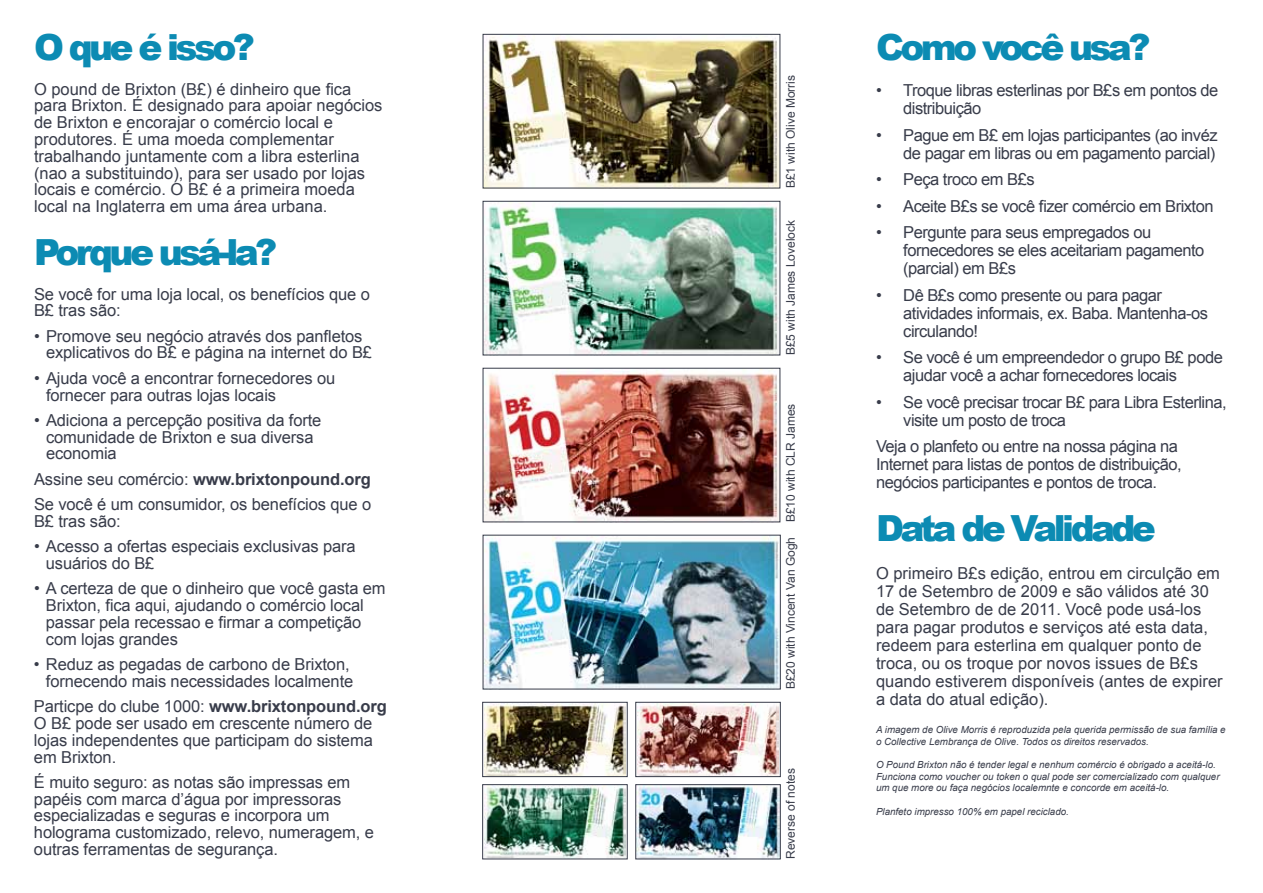
<style>
.page{position:relative;width:1263px;height:893px;background:#fff}
.page>*{position:absolute;margin:0;border:0;box-sizing:border-box;transform-origin:0 0}
.t1{font:900 36px "Arial";letter-spacing:-.1em;color:#0c8bb3}
.t2{font:16.5px/16.8px "Arial";letter-spacing:-.005em;color:#383c4a}
.t3{font:16.5px/18px "Arial";letter-spacing:-.03em;color:#383c4a}
.t4{font:12px "Arial";color:#383c4a}
.t5{font:italic 9.75px/11.7px "Arial";color:#383c4a}
.s1{font-weight:700}
</style>
<div class="page">
<img style="left:485px;top:36px;width:293px;height:150px">
<div style="left:483px;top:34px;width:297px;height:154px;border:1px solid #383c4a"></div>
<img style="left:485px;top:203px;width:293px;height:150px">
<div style="left:483px;top:201px;width:297px;height:154px;border:1px solid #383c4a"></div>
<img style="left:485px;top:370px;width:293px;height:150px">
<div style="left:483px;top:368px;width:297px;height:154px;border:1px solid #383c4a"></div>
<img style="left:485px;top:537px;width:294px;height:150px">
<img style="left:484px;top:704px;width:142px;height:71px">
<div style="left:482px;top:702px;width:146px;height:75px;border:1px solid #383c4a"></div>
<img style="left:485px;top:786px;width:140px;height:71px">
<div style="left:482px;top:784px;width:146px;height:75px;border:1px solid #383c4a"></div>
<img style="left:638px;top:704px;width:140px;height:71px">
<div style="left:635px;top:702px;width:146px;height:75px;border:1px solid #383c4a"></div>
<img style="left:637px;top:786px;width:142px;height:71px">
<div style="left:635px;top:784px;width:146px;height:75px;border:1px solid #383c4a"></div>
<h1 class="t1" style="left:34px;top:21px;width:222px">O que é isso?</h1>
<p class="t2" style="left:34px;top:81px;width:350px">O pound de Brixton (B£) é dinheiro que fica para Brixton. É designado para apoiar negócios de Brixton e encorajar o comércio local e produtores. É uma moeda complementar trabalhando juntamente com a libra esterlina (nao a substituindo), para ser usado por lojas locais e comércio. O B£ é a primeira moeda local na Inglaterra em uma área urbana.</p>
<h1 class="t1" style="left:34px;top:226px;width:245px">Porque usá-la?</h1>
<p class="t2" style="left:34px;top:285px;width:337px">Se você for uma loja local, os benefícios que o<br>B£ tras são:</p>
<p class="t2" style="left:46px;top:328px;width:328px;text-indent:-12px">• Promove seu negócio através dos panfletos explicativos do B£ e página na internet do B£</p>
<p class="t2" style="left:46px;top:370px;width:291px;text-indent:-12px">• Ajuda você a encontrar fornecedores ou fornecer para outras lojas locais</p>
<p class="t2" style="left:46px;top:412px;width:277px;text-indent:-12px">• Adiciona a percepção positiva da forte comunidade de Brixton e sua diversa economia</p>
<p class="t2" style="left:34px;top:466px;width:339px;line-height:25.3px">Assine seu comércio: <span class="s1">www.brixtonpound.org<br></span>Se você é um consumidor, os benefícios que o</p>
<p class="t2" style="left:34px;top:513px;width:88px">B£ tras são:</p>
<p class="t2" style="left:46px;top:538px;width:311px;text-indent:-12px">• Acesso a ofertas especiais exclusivas para usuários do B£</p>
<p class="t2" style="left:46px;top:580px;width:341px;text-indent:-12px">• A certeza de que o dinheiro que você gasta em Brixton, fica aqui, ajudando o comércio local passar pela recessao e firmar a competição com lojas grandes</p>
<p class="t2" style="left:34px;top:656px;width:321px;text-align:right">• Reduz as pegadas de carbono de Brixton, fornecendo mais necessidades localmente</p>
<p class="t2" style="left:34px;top:698px;width:354px">Particpe do clube 1000: <span class="s1">www.brixtonpound.org </span>O B£ pode ser usado em crescente número de lojas independentes que participam do sistema em Brixton.</p>
<p class="t2" style="left:34px;top:774px;width:341px">É muito seguro: as notas são impressas em papéis com marca d’água por impressoras especializadas e seguras e incorpora um holograma customizado, relevo, numeragem, e outras ferramentas de segurança.</p>
<p class="t4" style="left:783px;top:188px;width:115px;rotate:-90deg">B£1 with Olive Morris</p>
<p class="t4" style="left:783px;top:355px;width:137px;rotate:-90deg">B£5 with James Lovelock</p>
<p class="t4" style="left:783px;top:522px;width:120px;rotate:-90deg">B£10 with CLR James</p>
<p class="t4" style="left:783px;top:689px;width:154px;rotate:-90deg">B£20 with Vincent Van Gogh</p>
<p class="t4" style="left:783px;top:859px;width:92px;rotate:-90deg">Reverse of notes</p>
<h1 class="t1" style="left:876px;top:21px;width:276px">Como você usa?</h1>
<p class="t3" style="left:903px;top:82px;width:317px;text-indent:-27px">• Troque libras esterlinas por B£s em pontos de distribuição</p>
<p class="t3" style="left:876px;top:126px;width:343px;text-align:right">• Pague em B£ em lojas participantes (ao invéz de pagar em libras ou em pagamento parcial)</p>
<p class="t3" style="left:876px;top:171px;width:160px">• Peça troco em B£s</p>
<p class="t3" style="left:876px;top:197px;width:339px">• Aceite B£s se você fizer comércio em Brixton</p>
<p class="t3" style="left:903px;top:224px;width:303px;text-indent:-27px">• Pergunte para seus empregados ou fornecedores se eles aceitariam pagamento (parcial) em B£s</p>
<p class="t3" style="left:903px;top:286px;width:306px;text-indent:-27px">• Dê B£s como presente ou para pagar atividades informais, ex. Baba. Mantenha-os circulando!</p>
<p class="t3" style="left:903px;top:349px;width:321px;text-indent:-27px">• Se você é um empreendedor o grupo B£ pode ajudar você a achar fornecedores locais</p>
<p class="t3" style="left:903px;top:393px;width:325px;text-indent:-27px">• Se você precisar trocar B£ para Libra Esterlina, visite um posto de troca</p>
<p class="t3" style="left:876px;top:438px;width:307px">Veja o planfeto ou entre na nossa página na<br>Internet para listas de pontos de distribuição, negócios participantes e pontos de troca.</p>
<h1 class="t1" style="left:876px;top:502px;width:281px">Data de Validade</h1>
<p class="t2" style="left:876px;top:564px;width:348px;line-height:18px">O primeiro B£s edição, entrou em circulção em 17 de Setembro de 2009 e são válidos até 30 de Setembro de de 2011. Você pode usá-los para pagar produtos e serviços até esta data, redeem para esterlina em qualquer ponto de troca, ou os troque por novos issues de B£s quando estiverem disponíveis (antes de expirer a data do atual edição).</p>
<p class="t5" style="left:876px;top:724px;width:351px">A imagem de Olive Morris é reproduzida pela querida permissão de sua família e o Collective Lembrança de Olive. Todos os direitos reservados.</p>
<p class="t5" style="left:876px;top:759px;width:345px">O Pound Brixton não é tender legal e nenhum comércio é obrigado a aceitá-lo.<br>Funciona como voucher ou token o qual pode ser comercializado com qualquer um que more ou faça negócios localemnte e concorde em aceitá-lo.</p>
<p class="t5" style="left:876px;top:806px;width:194px">Planfeto impresso 100% em papel reciclado.</p>
</div>
